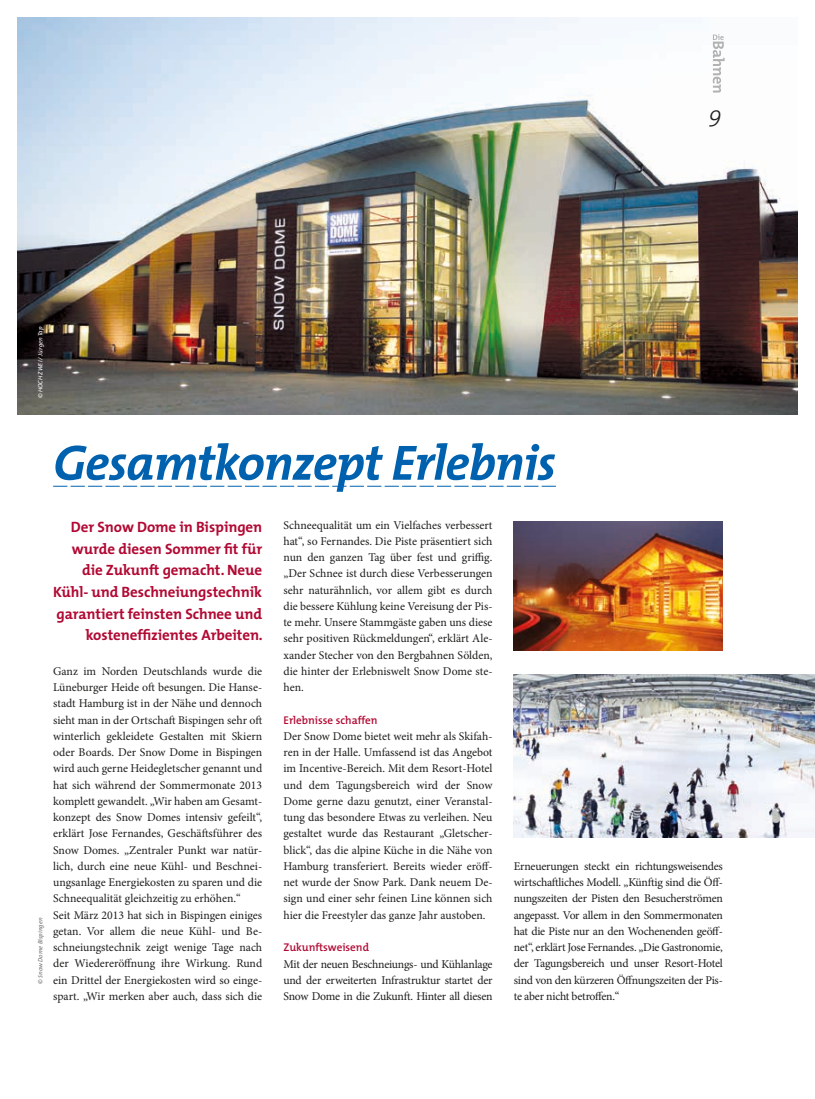
<style>
.page{position:relative;width:815px;height:1099px;background:#fff}
.page>*{position:absolute;margin:0;border:0;box-sizing:border-box;transform-origin:0 0}
.t1{font:italic 700 50px "The Mix";letter-spacing:-.02em;color:#0062ae}
.t2{font:italic 300 22.5px "The Mix";color:#1d1d1b}
.t3{font:700 15px/21.6px "The Mix";letter-spacing:-.005em;color:#b20933;text-align:right}
.t4{font:11.88px/16.2px "Minion Pro";letter-spacing:-.005em;color:#1d1d1b;text-align:justify}
.t5{font:600 11.25px "The Mix";color:#b20933}
.t6{font:italic 6.25px "The Mix";color:#fff}
.t7{font:italic 6.25px "The Mix";color:#70706f}
</style>
<div class="page">
<img style="left:18px;top:18px;width:779px;height:396px">
<svg style="left:53px;top:486px;width:503px;height:1px"></svg>
<img style="left:514px;top:674px;width:301px;height:163px">
<img style="left:514px;top:521px;width:209px;height:129px">
<svg style="left:713px;top:34px;width:12px;height:59px"></svg>
<h2 class="t2" style="left:709px;top:96px;width:14px">9</h2>
<p class="t6" style="left:35px;top:398px;width:73px;rotate:-90deg">© HOCH ZWEI / Jürgen Tap</p>
<h1 class="t1" style="left:53px;top:421px;width:504px">Gesamtkonzept Erlebnis</h1>
<p class="t7" style="left:35px;top:983px;width:68px;rotate:-90deg">© Snow Dome Bispingen</p>
<p class="t3" style="left:53px;top:516px;width:211px">Der Snow Dome in Bispingen wurde diesen Sommer fit für die Zukunft gemacht. Neue<br>Kühl- und Beschneiungstechnik garantiert feinsten Schnee und kosteneffizientes Arbeiten.</p>
<p class="t4" style="left:53px;top:663px;width:211px;text-align:left">Ganz im Norden Deutschlands wurde die Lüneburger Heide oft besungen. Die Hanse&shy;stadt Hamburg ist in der Nähe und dennoch sieht man in der Ortschaft Bispingen sehr oft winterlich gekleidete Gestalten mit Skiern oder Boards. Der Snow Dome in Bispingen wird auch gerne Heidegletscher genannt und hat sich während der Sommermonate 2013 komplett gewandelt. „Wir haben am Gesamt&shy;konzept des Snow Domes intensiv gefeilt“, erklärt Jose Fernandes, Geschäftsführer des Snow Domes. „Zentraler Punkt war natür&shy;lich, durch eine neue Kühl- und Beschnei&shy;ungsanlage Energiekosten zu sparen und die Schneequalität gleichzeitig zu erhöhen.“<br>Seit März 2013 hat sich in Bispingen einiges getan. Vor allem die neue Kühl- und Be&shy;schneiungstechnik zeigt wenige Tage nach der Wiedereröffnung ihre Wirkung. Rund ein Drittel der Energiekosten wird so einge&shy;spart. „Wir merken aber auch, dass sich die</p>
<p class="t4" style="left:283px;top:516px;width:211px">Schneequalität um ein Vielfaches verbessert hat“, so Fernandes. Die Piste präsentiert sich nun den ganzen Tag über fest und griffig. „Der Schnee ist durch diese Verbesserungen sehr naturähnlich, vor allem gibt es durch die bessere Kühlung keine Vereisung der Pis&shy;te mehr. Unsere Stammgäste gaben uns diese sehr positiven Rückmeldungen“, erklärt Ale&shy;xander Stecher von den Bergbahnen Sölden, die hinter der Erlebniswelt Snow Dome ste&shy;hen.</p>
<p class="t5" style="left:283px;top:710px;width:96px">Erlebnisse schaffen</p>
<p class="t4" style="left:283px;top:728px;width:211px">Der Snow Dome bietet weit mehr als Skifah&shy;ren in der Halle. Umfassend ist das Angebot im Incentive-Bereich. Mit dem Resort-Hotel und dem Tagungsbereich wird der Snow Dome gerne dazu genutzt, einer Veranstal&shy;tung das besondere Etwas zu verleihen. Neu gestaltet wurde das Restaurant „Gletscher&shy;blick“, das die alpine Küche in die Nähe von Hamburg transferiert. Bereits wieder eröff&shy;net wurde der Snow Park. Dank neuem De&shy;sign und einer sehr feinen Line können sich hier die Freestyler das ganze Jahr austoben.</p>
<p class="t5" style="left:283px;top:938px;width:87px">Zukunftsweisend</p>
<p class="t4" style="left:283px;top:955px;width:211px">Mit der neuen Beschneiungs- und Kühlanlage und der erweiterten Infrastruktur startet der Snow Dome in die Zukunft. Hinter all diesen</p>
<p class="t4" style="left:514px;top:858px;width:211px">Erneuerungen steckt ein richtungsweisendes wirtschaftliches Modell. „Künftig sind die Öff&shy;nungszeiten der Pisten den Besucherströmen angepasst. Vor allem in den Sommermonaten hat die Piste nur an den Wochenenden geöff&shy;net“, erklärt Jose Fernandes. „Die Gastronomie, der Tagungsbereich und unser Resort-Hotel sind von den kürzeren Öffnungszeiten der Pis&shy;te aber nicht betroffen.“</p>
</div>
